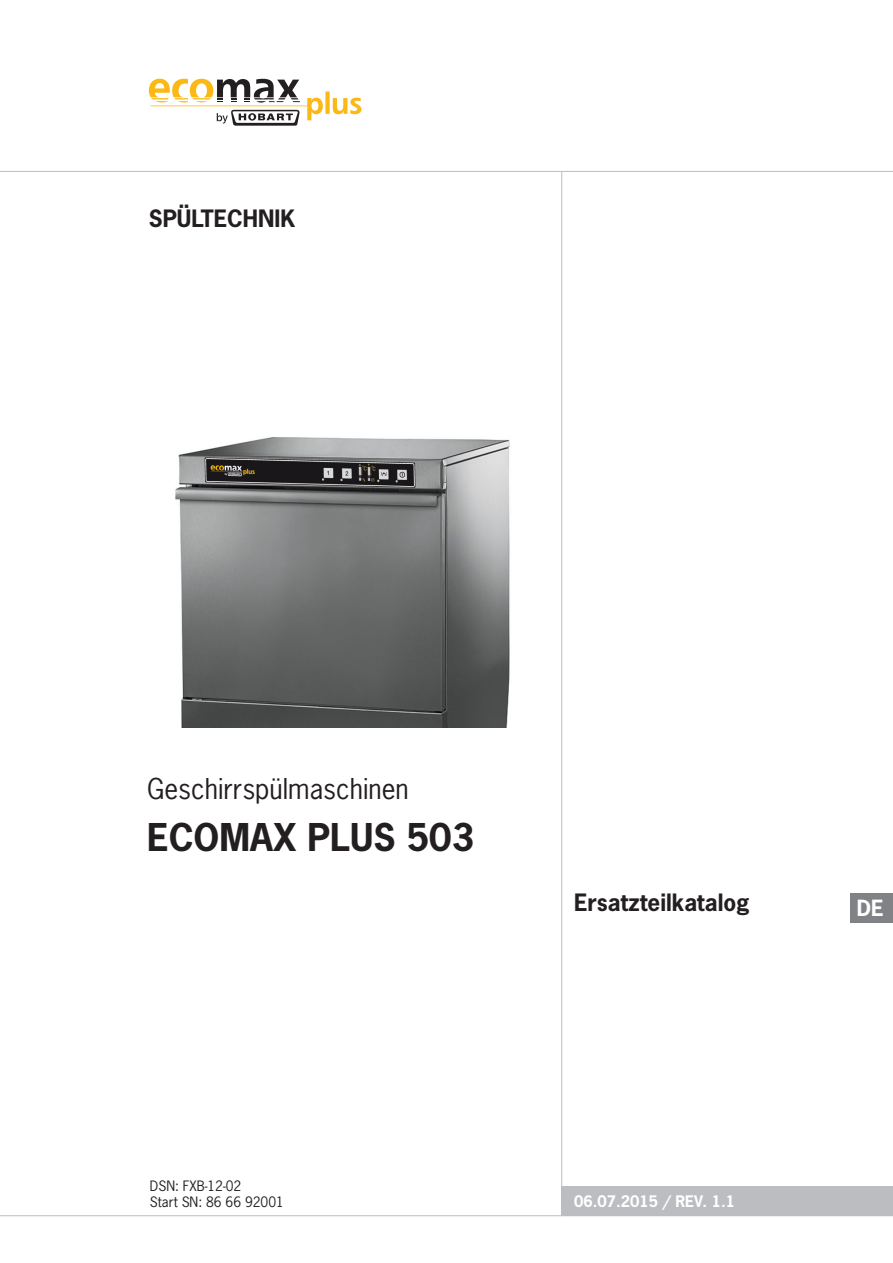
<style>
.page{position:relative;width:893px;height:1263px;background:#fff}
.page>*{position:absolute;margin:0;border:0;box-sizing:border-box;transform-origin:0 0}
.t1{font:700 36px "News Gothic Std";color:#231f20}
.ProductTyp{font:27px "News Gothic Std";color:#231f20}
.t2{font:700 22.5px "News Gothic Std";color:#231f20}
.t3{font:700 21px "News Gothic Std";color:#fff}
.RevisionDate{font:700 15px "News Gothic Std";color:#fff}
.t4{font:13.5px "News Gothic Std";color:#231f20}
</style>
<div class="page">
<hr style="left:561px;top:172px;width:1px;height:1044px;background:#bcbdc0">
<div style="left:561px;top:1186px;width:332px;height:30px;background:#bcbdc0"></div>
<hr style="left:0;top:1215px;width:893px;height:1px;background:#bcbdc0">
<div style="left:850px;top:893px;width:43px;height:30px;background:#808285"></div>
<svg style="left:0;top:78px;width:893px;height:94px"></svg>
<img style="left:175px;top:437px;width:335px;height:290px">
<p class="t2" style="left:149px;top:203px;width:148px">Spültechnik</p>
<p class="ProductTyp" style="left:147px;top:772px;width:263px">Geschirrspülmaschinen</p>
<p class="t1" style="left:147px;top:813px;width:328px">ECOMAX PLUS 503</p>
<p class="t2" style="left:574px;top:887px;width:177px">Ersatzteilkatalog</p>
<p class="t4" style="left:150px;top:1177px;width:93px">DSN: FXB-12-02</p>
<p class="t4" style="left:150px;top:1193px;width:136px">Start SN: 86 66 92001</p>
<p class="RevisionDate" style="left:574px;top:1191px;width:162px">06.07.2015 / Rev. 1.1</p>
<p class="t3" style="left:857px;top:894px;width:28px">DE</p>
</div>
